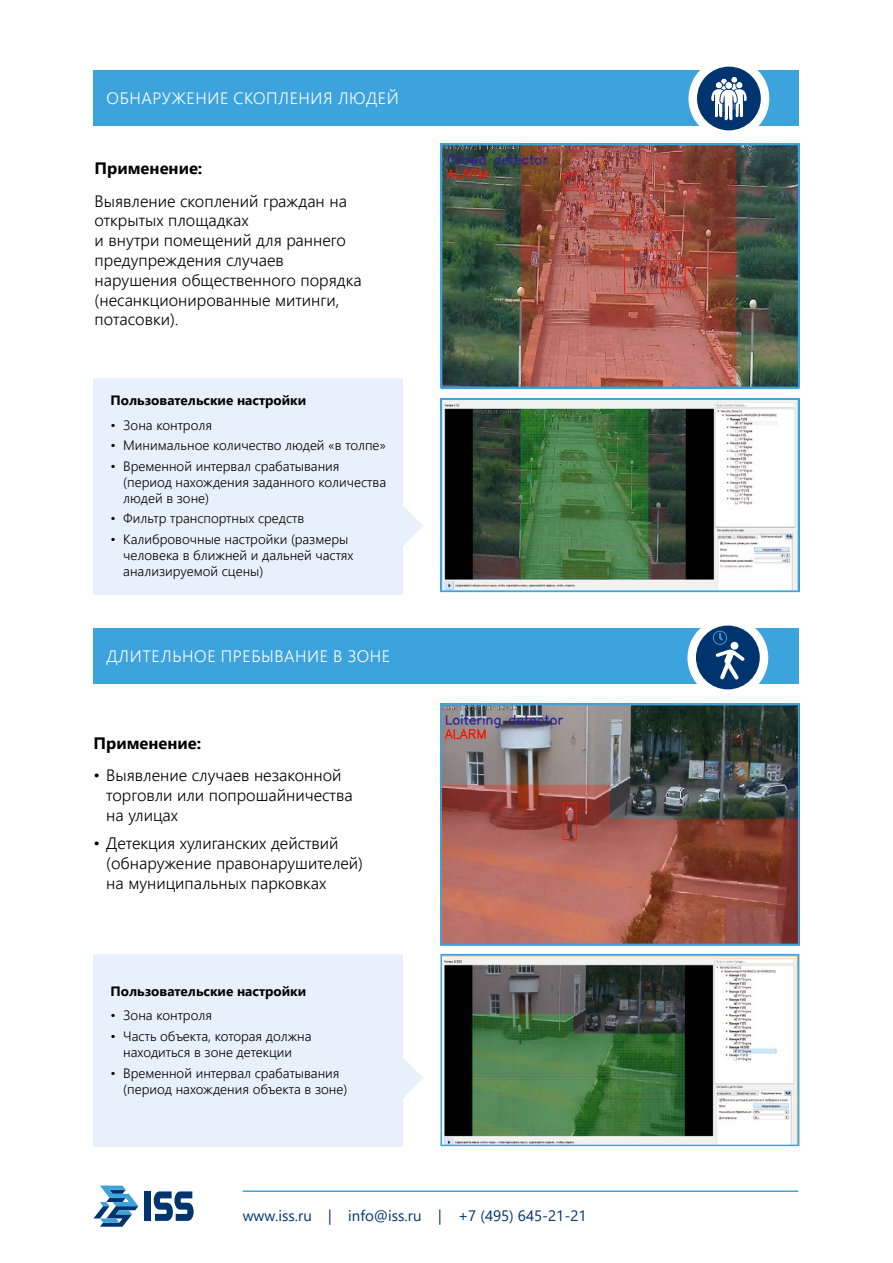
<style>
.page{position:relative;width:893px;height:1263px;background:#fff}
.page>*{position:absolute;margin:0;border:0;box-sizing:border-box;transform-origin:0 0}
.t1{font:300 16.5px/19.8px "Segoe UI";color:#000}
.t2{font:300 16.5px "Segoe UI";letter-spacing:.035em;color:#fff}
.t3{font:700 16.5px "Segoe UI";color:#000}
.t4{font:15px "Segoe UI";color:#00346f}
.t5{font:300 13.5px/16.2px "Segoe UI";color:#000}
.t6{font:700 13.5px "Segoe UI";color:#000}
</style>
<div class="page">
<img style="left:443px;top:957px;width:353px;height:186px">
<div style="left:440px;top:954px;width:359px;height:192px;border:2px solid #42a3db"></div>
<div style="left:94px;top:629px;width:705px;height:55px;background:#3ca3dc"></div>
<hr style="left:243px;top:1190px;width:555px;height:2px;background:#42a3db">
<svg style="left:94px;top:1185px;width:44px;height:42px"></svg>
<div style="left:144px;top:1191px;width:7px;height:30px;background:#00346f"></div>
<svg style="left:153px;top:1191px;width:41px;height:30px"></svg>
<div style="left:94px;top:378px;width:309px;height:216px;background:#e8f1fb"></div>
<div style="left:94px;top:954px;width:309px;height:192px;background:#e8f1fb"></div>
<div style="left:94px;top:70px;width:705px;height:55px;background:#3ca3dc"></div>
<img style="left:444px;top:147px;width:352px;height:239px">
<div style="left:441px;top:144px;width:358px;height:245px;border:2px solid #3ca3dc"></div>
<img style="left:443px;top:401px;width:353px;height:188px">
<div style="left:440px;top:398px;width:359px;height:194px;border:2px solid #42a3db"></div>
<svg style="left:403px;top:506px;width:20px;height:40px"></svg>
<svg style="left:403px;top:1058px;width:20px;height:40px"></svg>
<div style="left:688px;top:58px;width:81px;height:81px;background:#fff;border-radius:50%"></div>
<div style="left:687px;top:617px;width:81px;height:81px;background:#fff;border-radius:50%"></div>
<div style="left:697px;top:67px;width:64px;height:63px;background:#00346f;border-radius:50%"></div>
<svg style="left:711px;top:77px;width:36px;height:44px"></svg>
<div style="left:696px;top:625px;width:64px;height:64px;background:#00346f;border-radius:50%"></div>
<svg style="left:713px;top:631px;width:32px;height:49px"></svg>
<img style="left:443px;top:707px;width:353px;height:235px">
<div style="left:440px;top:704px;width:359px;height:241px;border:2px solid #42a3db"></div>
<p class="t2" style="left:107px;top:85px;width:294px">ОБНАРУЖЕНИЕ СКОПЛЕНИЯ ЛЮДЕЙ</p>
<p class="t3" style="left:95px;top:155px;width:109px">Применение:</p>
<p class="t1" style="left:95px;top:190px;width:269px">Выявление скоплений граждан на открытых площадках<br>и внутри помещений для раннего предупреждения случаев нарушения общественного порядка (несанкционированные митинги, потасовки).</p>
<p class="t6" style="left:111px;top:389px;width:197px">Пользовательские настройки</p>
<p class="t5" style="left:111px;top:416px;width:103px">• Зона контроля</p>
<p class="t5" style="left:111px;top:437px;width:277px">• Минимальное количество людей «в толпе»</p>
<p class="t5" style="left:123px;top:457px;width:264px;text-indent:-13px">• Временной интервал срабатывания (период нахождения заданного количества людей в зоне)</p>
<p class="t5" style="left:111px;top:510px;width:195px">• Фильтр транспортных средств</p>
<p class="t5" style="left:123px;top:530px;width:232px;text-indent:-13px">• Калибровочные настройки (размеры человека в ближней и дальней частях анализируемой сцены)</p>
<p class="t2" style="left:107px;top:643px;width:285px">ДЛИТЕЛЬНОЕ ПРЕБЫВАНИЕ В ЗОНЕ</p>
<p class="t3" style="left:94px;top:729px;width:109px">Применение:</p>
<p class="t1" style="left:106px;top:765px;width:248px;text-indent:-13px">• Выявление случаев незаконной торговли или попрошайничества на улицах</p>
<p class="t1" style="left:106px;top:833px;width:258px;text-indent:-13px">• Детекция хулиганских действий (обнаружение правонарушителей) на муниципальных парковках</p>
<p class="t6" style="left:111px;top:980px;width:197px">Пользовательские настройки</p>
<p class="t5" style="left:111px;top:1007px;width:103px">• Зона контроля</p>
<p class="t5" style="left:111px;top:1027px;width:203px;text-align:center">• Часть объекта, которая должна находиться в зоне детекции</p>
<p class="t5" style="left:123px;top:1064px;width:225px;text-indent:-13px">• Временной интервал срабатывания (период нахождения объекта в зоне)</p>
<p class="t4" style="left:243px;top:1204px;width:345px">www.iss.ru | info@iss.ru | +7 (495) 645-21-21</p>
</div>
